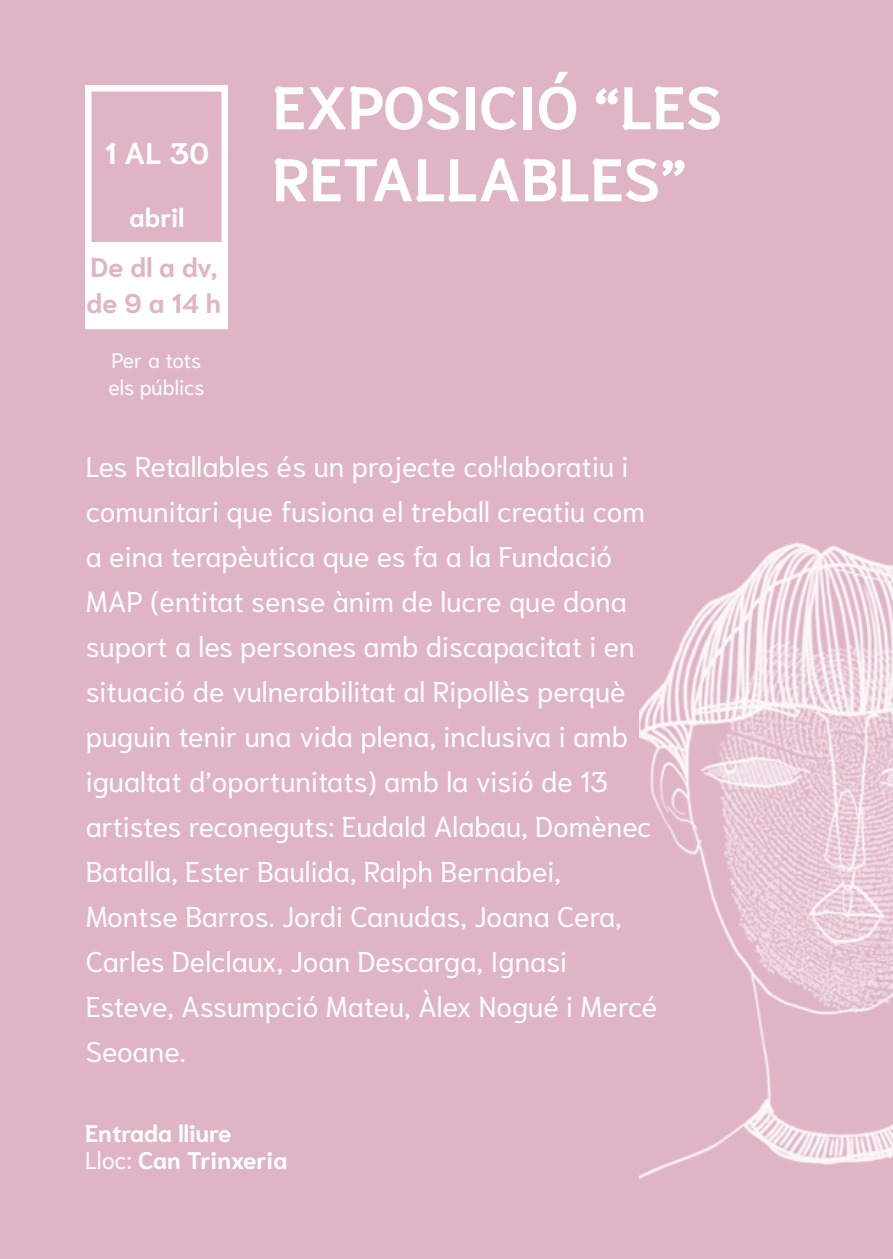
<style>
.page{position:relative;width:893px;height:1259px;background:#dfb5c6}
.page>*{position:absolute;margin:0;border:0;box-sizing:border-box;transform-origin:0 0}
.t1{font:700 60px/72px "Niramit";color:#fff}
.t2{font:700 30px "Niramit";color:#fff}
.t3{font:28.5px/45px "Niramit";color:#fff}
.t4{font:700 27px/36px "Niramit";color:#dfb5c6}
.t5{font:700 26.1px "Niramit";color:#fff}
.t6{font:700 24px/27px "Niramit";color:#fff}
.t7{font:21px/27px "Niramit";color:#fff}
.s1{font-weight:400}
</style>
<div class="page">
<img style="left:640px;top:542px;width:253px;height:637px">
<div style="left:85px;top:85px;width:143px;height:244px;border:7px solid #fff"></div>
<div style="left:88px;top:242px;width:137px;height:83px;background:#fff"></div>
<p class="t2" style="left:105px;top:136px;width:106px">1 AL 30</p>
<p class="t5" style="left:130px;top:203px;width:56px">abril</p>
<p class="t4" style="left:87px;top:250px;width:136px">De dl a dv, de 9 a 14 h</p>
<p class="t7" style="left:108px;top:347px;width:98px">Per a tots els públics</p>
<h1 class="t1" style="left:273px;top:73px;width:451px">EXPOSICIÓ “LES<br>RETALLABLES”</h1>
<p class="t3" style="left:86px;top:444px;width:573px">Les Retallables és un projecte col·laboratiu i comunitari que fusiona el treball creatiu com a eina terapèutica que es fa a la Fundació MAP (entitat sense ànim de lucre que dona suport a les persones amb discapacitat i en situació de vulnerabilitat al Ripollès perquè puguin tenir una vida plena, inclusiva i amb igualtat d’oportunitats) amb la visió de 13 artistes reconeguts: Eudald Alabau, Domènec Batalla, Ester Baulida, Ralph Bernabei, Montse Barros. Jordi Canudas, Joana Cera, Carles Delclaux, Joan Descarga, Ignasi Esteve, Assumpció Mateu, Àlex Nogué i Mercé Seoane.</p>
<p class="t6" style="left:85px;top:1120px;width:204px">Entrada lliure<br><span class="s1">Lloc:</span> Can Trinxeria</p>
</div>
